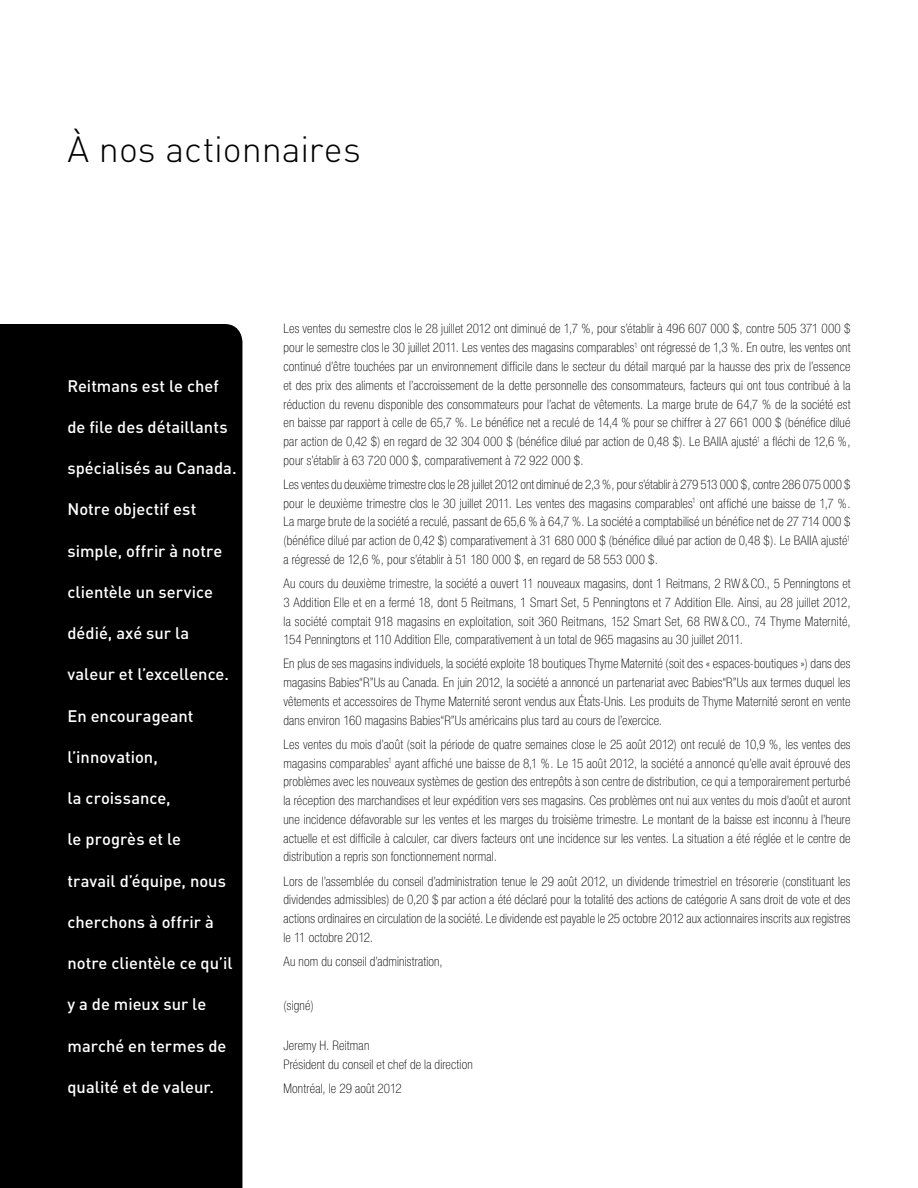
<style>
.page{position:relative;width:918px;height:1188px;background:#fff}
.page>*{position:absolute;margin:0;border:0;box-sizing:border-box;transform-origin:0 0}
.t1{font:300 36px "DIN";color:#000}
.t2{font:500 16.5px "DIN";color:#fff}
.t3{font:100 condensed 13.2px/18.8px "Helvetica Neue";letter-spacing:.015em;color:#000;text-align:justify}
</style>
<div class="page">
<div style="left:0;top:324px;width:242px;height:864px;background:#000"></div>
<h1 class="t1" style="left:68px;top:127px;width:295px">À nos actionnaires</h1>
<p class="t2" style="left:68px;top:375px;width:153px">Reitmans est le chef</p>
<p class="t2" style="left:68px;top:416px;width:162px">de file des détaillants</p>
<p class="t2" style="left:68px;top:458px;width:171px">spécialisés au Canada.</p>
<p class="t2" style="left:68px;top:499px;width:130px">Notre objectif est</p>
<p class="t2" style="left:68px;top:540px;width:156px">simple, offrir à notre</p>
<p class="t2" style="left:68px;top:581px;width:147px">clientèle un service</p>
<p class="t2" style="left:68px;top:623px;width:123px">dédié, axé sur la</p>
<p class="t2" style="left:68px;top:664px;width:163px">valeur et l’excellence.</p>
<p class="t2" style="left:68px;top:705px;width:128px">En encourageant</p>
<p class="t2" style="left:68px;top:746px;width:92px">l’innovation,</p>
<p class="t2" style="left:68px;top:788px;width:105px">la croissance,</p>
<p class="t2" style="left:68px;top:829px;width:115px">le progrès et le</p>
<p class="t2" style="left:68px;top:870px;width:160px">travail d’équipe, nous</p>
<p class="t2" style="left:68px;top:911px;width:148px">cherchons à offrir à</p>
<p class="t2" style="left:68px;top:953px;width:167px">notre clientèle ce qu’il</p>
<p class="t2" style="left:68px;top:994px;width:140px">y a de mieux sur le</p>
<p class="t2" style="left:68px;top:1035px;width:160px">marché en termes de</p>
<p class="t2" style="left:68px;top:1076px;width:148px">qualité et de valeur.</p>
<p class="t3" style="left:283px;top:319px;width:569px">Les ventes du semestre clos le 28 juillet 2012 ont diminué de 1,7 %, pour s’établir à 496 607 000 $, contre 505 371 000 $ pour le semestre clos le 30 juillet 2011. Les ventes des magasins comparables<sup>1</sup> ont régressé de 1,3 %. En outre, les ventes ont continué d’être touchées par un environnement difficile dans le secteur du détail marqué par la hausse des prix de l’essence et des prix des aliments et l’accroissement de la dette personnelle des consommateurs, facteurs qui ont tous contribué à la réduction du revenu disponible des consommateurs pour l’achat de vêtements. La marge brute de 64,7 % de la société est en baisse par rapport à celle de 65,7 %. Le bénéfice net a reculé de 14,4 % pour se chiffrer à 27 661 000 $ (bénéfice dilué par action de 0,42 $) en regard de 32 304 000 $ (bénéfice dilué par action de 0,48 $). Le BAIIA ajusté<sup>1</sup> a fléchi de 12,6 %, pour s’établir à 63 720 000 $, comparativement à 72 922 000 $.</p>
<p class="t3" style="left:283px;top:475px;width:569px">Les ventes du deuxième trimestre clos le 28 juillet 2012 ont diminué de 2,3 %, pour s’établir à 279 513 000 $, contre 286 075 000 $ pour le deuxième trimestre clos le 30 juillet 2011. Les ventes des magasins comparables<sup>1</sup> ont affiché une baisse de 1,7 %.<br>La marge brute de la société a reculé, passant de 65,6 % à 64,7 %. La société a comptabilisé un bénéfice net de 27 714 000 $ (bénéfice dilué par action de 0,42 $) comparativement à 31 680 000 $ (bénéfice dilué par action de 0,48 $). Le BAIIA ajusté<sup>1 </sup>a régressé de 12,6 %, pour s’établir à 51 180 000 $, en regard de 58 553 000 $.</p>
<p class="t3" style="left:283px;top:574px;width:569px">Au cours du deuxième trimestre, la société a ouvert 11 nouveaux magasins, dont 1 Reitmans, 2 RW&amp;CO., 5 Penningtons et 3 Addition Elle et en a fermé 18, dont 5 Reitmans, 1 Smart Set, 5 Penningtons et 7 Addition Elle. Ainsi, au 28 juillet 2012, la société comptait 918 magasins en exploitation, soit 360 Reitmans, 152 Smart Set, 68 RW &amp; CO., 74 Thyme Maternité, 154 Penningtons et 110 Addition Elle, comparativement à un total de 965 magasins au 30 juillet 2011.</p>
<p class="t3" style="left:284px;top:654px;width:569px">En plus de ses magasins individuels, la société exploite 18 boutiques Thyme Maternité (soit des « espaces-boutiques ») dans des magasins Babies“R”Us au Canada. En juin 2012, la société a annoncé un partenariat avec Babies“R”Us aux termes duquel les vêtements et accessoires de Thyme Maternité seront vendus aux États-Unis. Les produits de Thyme Maternité seront en vente dans environ 160 magasins Babies“R”Us américains plus tard au cours de l’exercice.</p>
<p class="t3" style="left:283px;top:735px;width:569px">Les ventes du mois d’août (soit la période de quatre semaines close le 25 août 2012) ont reculé de 10,9 %, les ventes des magasins comparables<sup>1</sup> ayant affiché une baisse de 8,1 %. Le 15 août 2012, la société a annoncé qu’elle avait éprouvé des problèmes avec les nouveaux systèmes de gestion des entrepôts à son centre de distribution, ce qui a temporairement perturbé la réception des marchandises et leur expédition vers ses magasins. Ces problèmes ont nui aux ventes du mois d’août et auront une incidence défavorable sur les ventes et les marges du troisième trimestre. Le montant de la baisse est inconnu à l’heure actuelle et est difficile à calculer, car divers facteurs ont une incidence sur les ventes. La situation a été réglée et le centre de distribution a repris son fonctionnement normal.</p>
<p class="t3" style="left:283px;top:871px;width:569px">Lors de l’assemblée du conseil d’administration tenue le 29 août 2012, un dividende trimestriel en trésorerie (constituant les dividendes admissibles) de 0,20 $ par action a été déclaré pour la totalité des actions de catégorie A sans droit de vote et des actions ordinaires en circulation de la société. Le dividende est payable le 25 octobre 2012 aux actionnaires inscrits aux registres le 11 octobre 2012.</p>
<p class="t3" style="left:283px;top:952px;width:161px">Au nom du conseil d’administration,</p>
<p class="t3" style="left:283px;top:996px;width:32px">(signé)</p>
<p class="t3" style="left:283px;top:1036px;width:191px">Jeremy H. Reitman<br>Président du conseil et chef de la direction</p>
<p class="t3" style="left:283px;top:1079px;width:120px">Montréal, le 29 août 2012</p>
</div>
